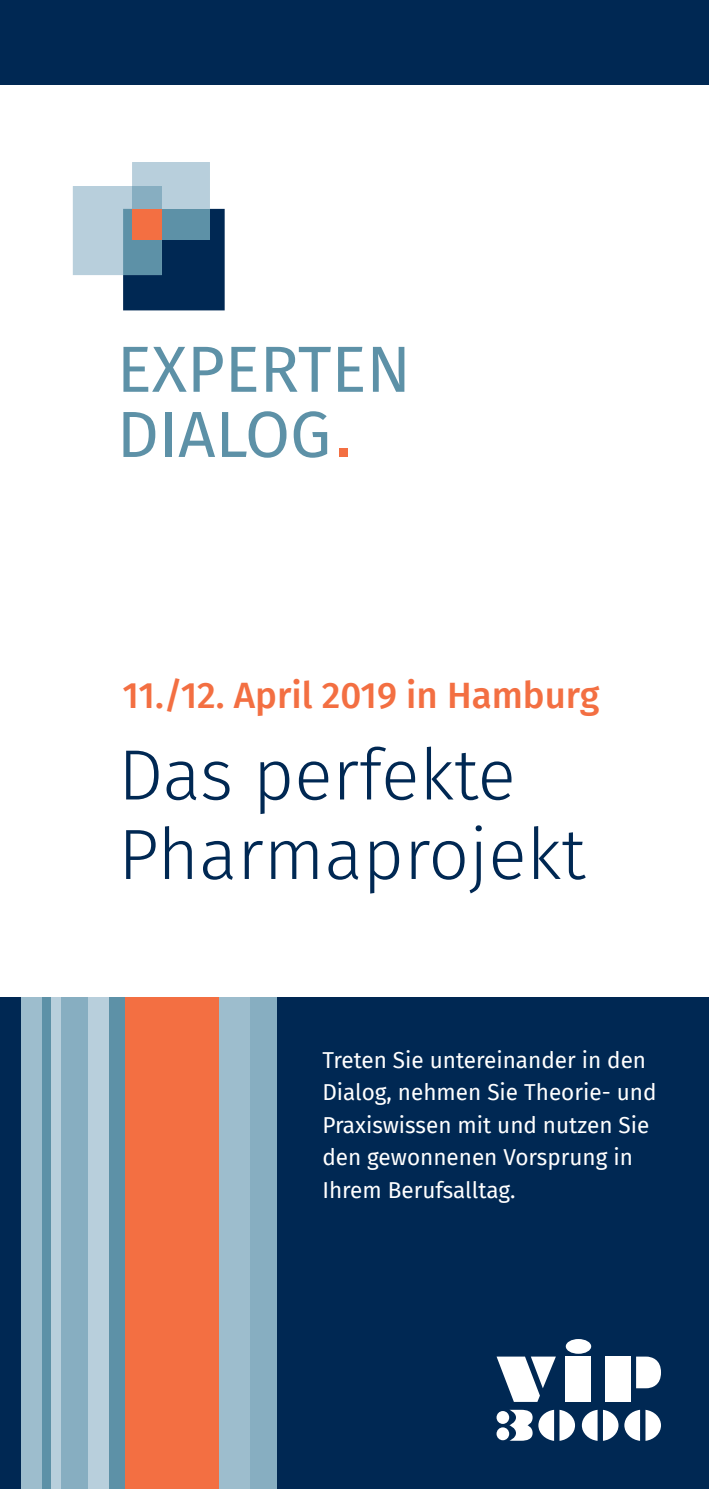
<style>
.page{position:relative;width:709px;height:1489px;background:#fff}
.page>*{position:absolute;margin:0;border:0;box-sizing:border-box;transform-origin:0 0}
.t1{font:300 71.25px/79.5px "Fira Sans";color:#002853}
.t2{font:500 36.75px "Fira Sans";color:#f36f42}
.t3{font:22.5px/32.5px "Fira Sans";color:#fff}
</style>
<div class="page">
<div style="left:277px;top:997px;width:432px;height:491px;background:#002853"></div>
<div style="left:200px;top:997px;width:64px;height:491px;background:#9dbdcd"></div>
<div style="left:104px;top:997px;width:21px;height:491px;background:#5d91a7"></div>
<div style="left:88px;top:997px;width:21px;height:491px;background:#b8cfdc"></div>
<div style="left:60px;top:997px;width:28px;height:491px;background:#87aec1"></div>
<div style="left:51px;top:997px;width:9px;height:491px;background:#b8cfdc"></div>
<div style="left:41px;top:997px;width:10px;height:491px;background:#5d91a7"></div>
<div style="left:21px;top:997px;width:20px;height:491px;background:#9dbdcd"></div>
<div style="left:250px;top:997px;width:27px;height:491px;background:#87aec1"></div>
<div style="left:0;top:997px;width:21px;height:491px;background:#002853"></div>
<div style="left:566px;top:1356px;width:25px;height:45px;background:#fff"></div>
<div style="left:566px;top:1338px;width:25px;height:15px;background:#fff;border-radius:50%"></div>
<div style="left:605px;top:1356px;width:25px;height:45px;background:#fff"></div>
<svg style="left:636px;top:1356px;width:25px;height:32px"></svg>
<svg style="left:496px;top:1356px;width:60px;height:45px"></svg>
<svg style="left:624px;top:1409px;width:37px;height:31px"></svg>
<svg style="left:582px;top:1410px;width:15px;height:30px"></svg>
<svg style="left:603px;top:1409px;width:15px;height:31px"></svg>
<svg style="left:538px;top:1409px;width:37px;height:31px"></svg>
<svg style="left:509px;top:1409px;width:23px;height:31px"></svg>
<svg style="left:496px;top:1410px;width:13px;height:13px"></svg>
<div style="left:496px;top:1427px;width:13px;height:12px;background:#fff;border-radius:50%"></div>
<svg style="left:123px;top:347px;width:64px;height:45px"></svg>
<svg style="left:193px;top:347px;width:30px;height:45px"></svg>
<svg style="left:231px;top:347px;width:25px;height:45px"></svg>
<svg style="left:266px;top:347px;width:65px;height:45px"></svg>
<svg style="left:338px;top:347px;width:25px;height:45px"></svg>
<svg style="left:373px;top:347px;width:31px;height:45px"></svg>
<svg style="left:123px;top:412px;width:32px;height:45px"></svg>
<div style="left:165px;top:412px;width:7px;height:45px;background:#5d91a7"></div>
<svg style="left:178px;top:412px;width:37px;height:45px"></svg>
<svg style="left:222px;top:411px;width:64px;height:46px"></svg>
<svg style="left:294px;top:411px;width:33px;height:46px"></svg>
<svg style="left:73px;top:162px;width:152px;height:148px"></svg>
<div style="left:132px;top:209px;width:30px;height:31px;background:#f36f42"></div>
<div style="left:132px;top:186px;width:30px;height:23px;background:#87aec1"></div>
<div style="left:339px;top:448px;width:8px;height:8px;background:#f36f42"></div>
<div style="left:125px;top:997px;width:93px;height:491px;background:#f36f42"></div>
<div style="left:0;top:0;width:709px;height:84px;background:#002853"></div>
<h2 class="t2" style="left:123px;top:666px;width:478px">11./12. April 2019 in Hamburg</h2>
<h1 class="t1" style="left:118px;top:734px;width:469px">Das perfekte<br>Pharmaprojekt</h1>
<p class="t3" style="left:322px;top:1042px;width:335px">Treten Sie untereinander in den<br>Dialog, nehmen Sie Theorie- und<br>Praxiswissen mit und nutzen Sie den gewonnenen Vorsprung in<br>Ihrem Berufsalltag.</p>
</div>
